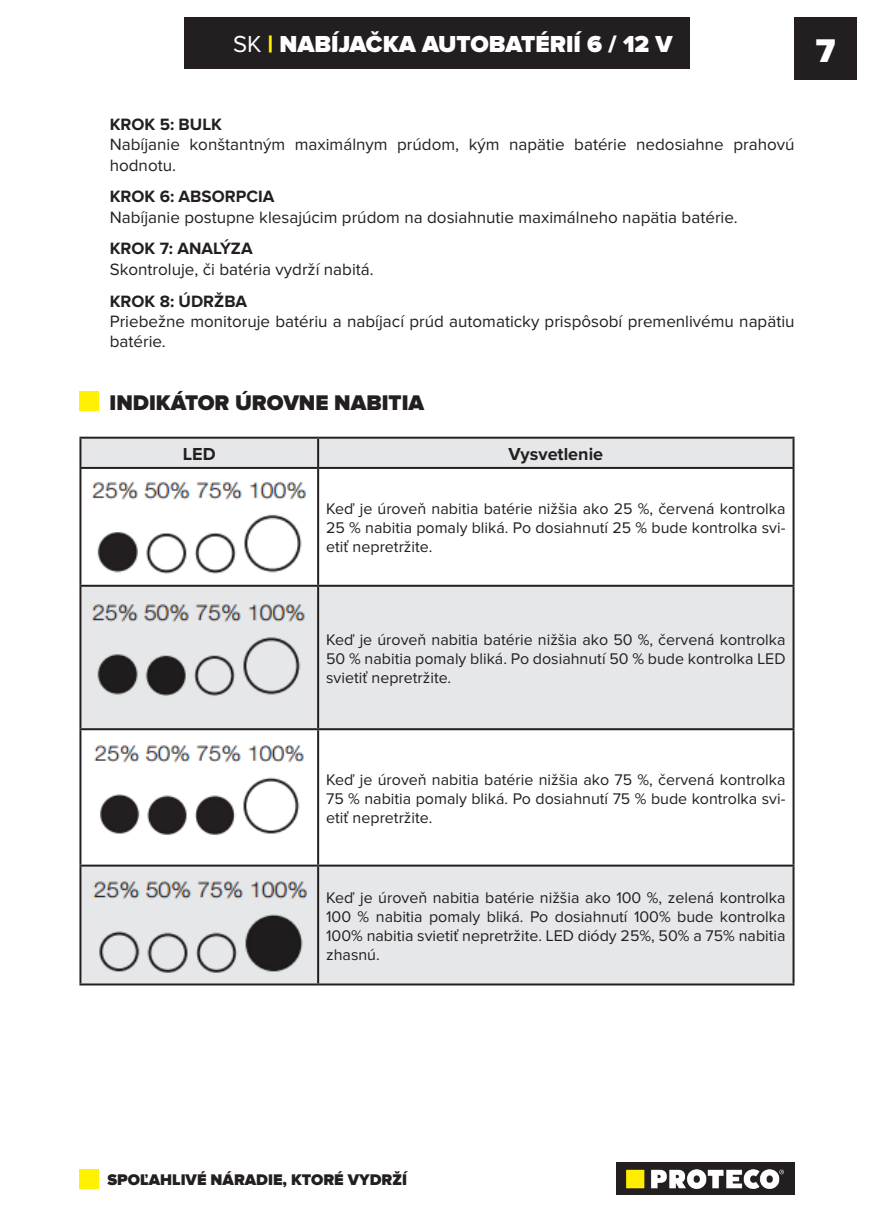
<style>
.page{position:relative;width:874px;height:1225px;background:#fff}
.page>*{position:absolute;margin:0;border:0;box-sizing:border-box;transform-origin:0 0}
.t1{font:900 34px "Proxima Nova";color:#fff}
.t2{font:900 24px "Proxima Nova";color:#fff}
.t3{font:900 22px "Proxima Nova";color:#231f20}
.t4{font:700 18px "Proxima Nova";color:#231f20}
.t5{font:17px/20.4px "Proxima Nova";color:#231f20}
.t6{font:700 17px "Proxima Nova";color:#231f20}
.t7{font:16px/19.2px "Proxima Nova";color:#231f20;text-align:justify}
.t8{font:900 16px "Proxima Nova";color:#231f20}
.s1{font-weight:400}
.s2{color:#fff101}
</style>
<div class="page">
<div style="left:794px;top:17px;width:62px;height:62px;background:#231f20"></div>
<div style="left:184px;top:17px;width:505px;height:51px;background:#231f20"></div>
<img style="left:616px;top:1162px;width:178px;height:33px">
<div style="left:79px;top:1169px;width:20px;height:19px;background:#fff101"></div>
<div style="left:79px;top:391px;width:20px;height:20px;background:#fff101"></div>
<svg style="left:81px;top:439px;width:711px;height:544px;fill:#e6e7e9"></svg>
<hr style="left:79px;top:437px;width:239px;height:2px;background:#231f20">
<hr style="left:79px;top:439px;width:2px;height:28px;background:#231f20">
<hr style="left:318px;top:437px;width:476px;height:2px;background:#231f20">
<hr style="left:317px;top:439px;width:2px;height:28px;background:#231f20">
<hr style="left:792px;top:439px;width:2px;height:28px;background:#231f20">
<hr style="left:79px;top:467px;width:239px;height:2px;background:#231f20">
<hr style="left:79px;top:469px;width:2px;height:116px;background:#231f20">
<hr style="left:318px;top:467px;width:476px;height:2px;background:#231f20">
<hr style="left:317px;top:469px;width:2px;height:116px;background:#231f20">
<hr style="left:792px;top:469px;width:2px;height:116px;background:#231f20">
<hr style="left:79px;top:585px;width:239px;height:2px;background:#231f20">
<hr style="left:79px;top:587px;width:2px;height:141px;background:#231f20">
<hr style="left:318px;top:585px;width:476px;height:2px;background:#231f20">
<hr style="left:317px;top:587px;width:2px;height:141px;background:#231f20">
<hr style="left:792px;top:587px;width:2px;height:141px;background:#231f20">
<hr style="left:79px;top:728px;width:239px;height:2px;background:#231f20">
<hr style="left:79px;top:730px;width:2px;height:134px;background:#231f20">
<hr style="left:318px;top:728px;width:476px;height:2px;background:#231f20">
<hr style="left:317px;top:730px;width:2px;height:134px;background:#231f20">
<hr style="left:792px;top:730px;width:2px;height:134px;background:#231f20">
<hr style="left:79px;top:864px;width:239px;height:2px;background:#231f20">
<hr style="left:79px;top:866px;width:2px;height:117px;background:#231f20">
<hr style="left:318px;top:864px;width:476px;height:2px;background:#231f20">
<hr style="left:317px;top:866px;width:2px;height:117px;background:#231f20">
<hr style="left:792px;top:866px;width:2px;height:117px;background:#231f20">
<hr style="left:79px;top:983px;width:239px;height:2px;background:#231f20">
<hr style="left:318px;top:983px;width:476px;height:2px;background:#231f20">
<img style="left:89px;top:476px;width:220px;height:102px">
<img style="left:89px;top:594px;width:220px;height:108px">
<img style="left:90px;top:737px;width:219px;height:101px">
<img style="left:89px;top:873px;width:221px;height:103px">
<h2 class="t2" style="left:233px;top:30px;width:440px"><span class="s1">SK</span> <span class="s2">|</span> NABÍJAČKA AUTOBATÉRIÍ 6 / 12 V</h2>
<h1 class="t1" style="left:815px;top:31px;width:21px">7</h1>
<p class="t6" style="left:110px;top:114px;width:114px">KROK 5: BULK</p>
<p class="t5" style="left:110px;top:135px;width:686px">Nabíjanie konštantným maximálnym prúdom, kým napätie batérie nedosiahne prahovú hodnotu.</p>
<p class="t6" style="left:110px;top:187px;width:166px">KROK 6: ABSORPCIA</p>
<p class="t5" style="left:110px;top:207px;width:629px">Nabíjanie postupne klesajúcim prúdom na dosiahnutie maximálneho napätia batérie.</p>
<p class="t6" style="left:110px;top:239px;width:144px">KROK 7: ANALÝZA</p>
<p class="t5" style="left:110px;top:260px;width:265px">Skontroluje, či batéria vydrží nabitá.</p>
<p class="t6" style="left:110px;top:291px;width:139px">KROK 8: ÚDRŽBA</p>
<p class="t5" style="left:110px;top:312px;width:686px">Priebežne monitoruje batériu a nabíjací prúd automaticky prispôsobí premenlivému napätiu batérie.</p>
<p class="t3" style="left:109px;top:390px;width:316px">INDIKÁTOR ÚROVNE NABITIA</p>
<p class="t4" style="left:183px;top:443px;width:34px">LED</p>
<p class="t4" style="left:508px;top:443px;width:96px">Vysvetlenie</p>
<p class="t7" style="left:326px;top:500px;width:460px">Keď je úroveň nabitia batérie nižšia ako 25 %, červená kontrolka 25 % nabitia pomaly bliká. Po dosiahnutí 25 % bude kontrolka svi&shy;etiť nepretržite.</p>
<p class="t7" style="left:326px;top:630px;width:460px">Keď je úroveň nabitia batérie nižšia ako 50 %, červená kontrolka 50 % nabitia pomaly bliká. Po dosiahnutí 50 % bude kontrolka LED svietiť nepretržite.</p>
<p class="t7" style="left:326px;top:770px;width:460px">Keď je úroveň nabitia batérie nižšia ako 75 %, červená kontrolka 75 % nabitia pomaly bliká. Po dosiahnutí 75 % bude kontrolka svi&shy;etiť nepretržite.</p>
<p class="t7" style="left:326px;top:888px;width:460px">Keď je úroveň nabitia batérie nižšia ako 100 %, zelená kontrolka 100 % nabitia pomaly bliká. Po dosiahnutí 100% bude kontrolka 100% nabitia svietiť nepretržite. LED diódy 25%, 50% a 75% nabitia zhasnú.</p>
<p class="t8" style="left:107px;top:1170px;width:301px">SPOĽAHLIVÉ NÁRADIE, KTORÉ VYDRŽÍ</p>
</div>
